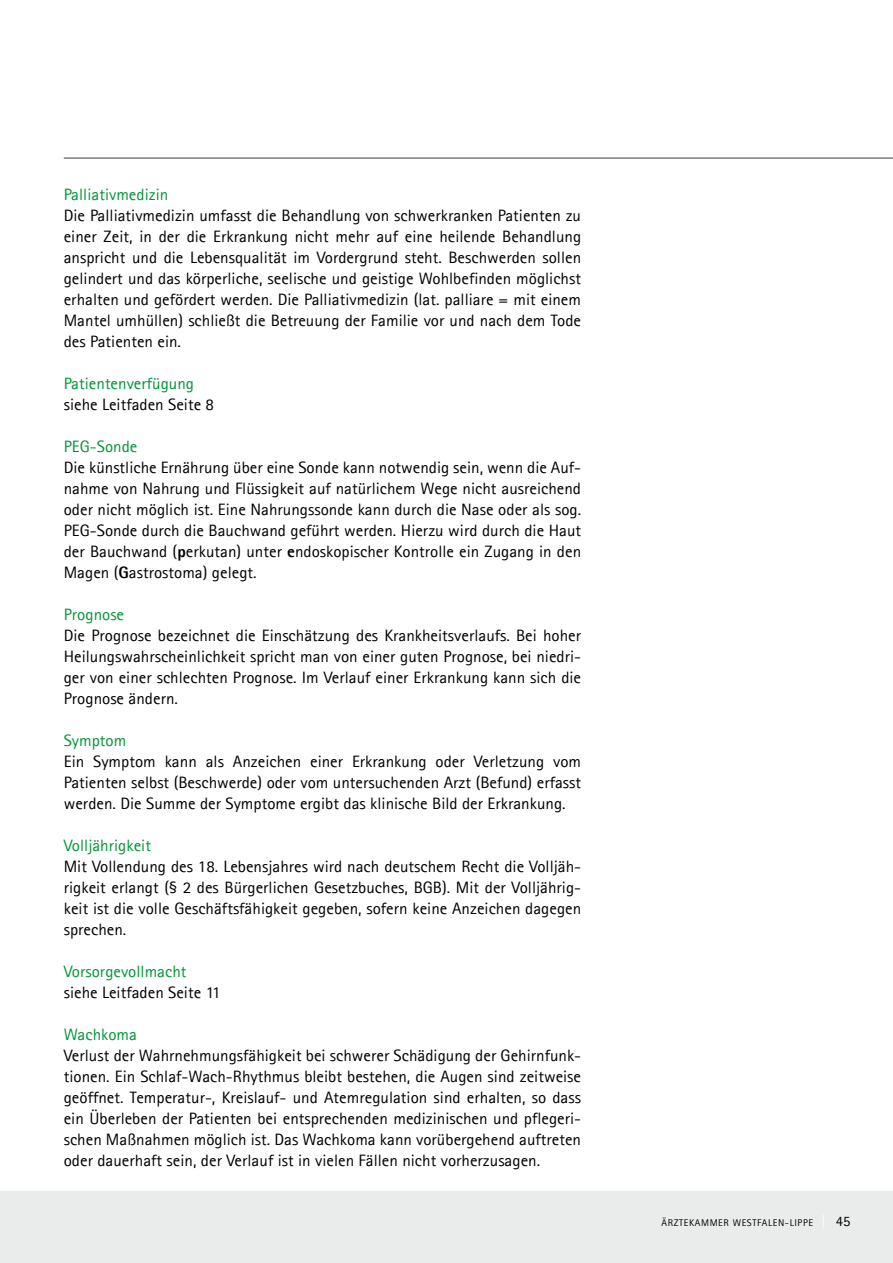
<style>
.page{position:relative;width:893px;height:1263px;background:#fff}
.page>*{position:absolute;margin:0;border:0;box-sizing:border-box;transform-origin:0 0}
.t1{font:16.5px/21px "Agfa Rotis Sans Serif";color:#000;text-align:justify}
.t2{font:16.5px "Agfa Rotis Sans Serif";color:#009534}
.t3{font:9.75px "Agfa Rotis Sans Serif";letter-spacing:.06em;color:#000}
.s1{font-weight:800}
.s2{font-size:14.25px;color:#fff}
.s3{font-size:14.25px}
</style>
<div class="page">
<hr style="left:64px;top:157px;width:829px;height:2px;background:#7b7c7e">
<div style="left:0;top:1191px;width:893px;height:72px;background:#eaebeb"></div>
<p class="t2" style="left:64px;top:185px;width:106px">Palliativmedizin</p>
<p class="t1" style="left:64px;top:205px;width:519px">Die Palliativmedizin umfasst die Behandlung von schwerkranken Patienten zu einer Zeit, in der die Erkrankung nicht mehr auf eine heilende Behandlung anspricht und die Lebensqualität im Vordergrund steht. Beschwerden sollen gelindert und das körperliche, seelische und geistige Wohlbefinden möglichst erhalten und gefördert werden. Die Palliativmedizin (lat. palliare = mit einem Mantel umhüllen) schließt die Betreuung der Familie vor und nach dem Tode des Patienten ein.</p>
<p class="t2" style="left:64px;top:374px;width:132px">Patientenverfügung</p>
<p class="t1" style="left:64px;top:394px;width:152px">siehe Leitfaden Seite 8</p>
<p class="t2" style="left:64px;top:437px;width:75px">PEG-Sonde</p>
<p class="t1" style="left:64px;top:457px;width:519px">Die künstliche Ernährung über eine Sonde kann notwendig sein, wenn die Auf&shy;nahme von Nahrung und Flüssigkeit auf natürlichem Wege nicht ausreichend oder nicht möglich ist. Eine Nahrungssonde kann durch die Nase oder als sog.<br>PEG-Sonde durch die Bauchwand geführt werden. Hierzu wird durch die Haut der Bauchwand (<span class="s1">p</span>erkutan) unter <span class="s1">e</span>ndoskopischer Kontrolle ein Zugang in den Magen (<span class="s1">G</span>astrostoma) gelegt.</p>
<p class="t2" style="left:64px;top:605px;width:62px">Prognose</p>
<p class="t1" style="left:64px;top:625px;width:519px">Die Prognose bezeichnet die Einschätzung des Krankheitsverlaufs. Bei hoher Heilungswahrscheinlichkeit spricht man von einer guten Prognose, bei niedri&shy;ger von einer schlechten Prognose. I m Verlauf einer Erkrankung kann sich die Prognose ändern.</p>
<p class="t2" style="left:64px;top:731px;width:64px">Symptom</p>
<p class="t1" style="left:64px;top:751px;width:519px">Ein Symptom kann als Anzeichen einer Erkrankung oder Verletzung vom Patienten selbst (Beschwerde) oder vom untersuchenden Arzt (Befund) erfasst werden. Die Summe der Symptome ergibt das klinische Bild der Erkrankung.</p>
<p class="t2" style="left:64px;top:836px;width:89px">Volljährigkeit</p>
<p class="t1" style="left:64px;top:856px;width:519px">M it Vollendung des 18. Lebensjahres wird nach deutschem Recht die Volljäh&shy;rigkeit erlangt (§ 2 des Bürgerlichen Gesetzbuches, BGB). M it der Volljährig&shy;keit ist die volle Geschäftsfähigkeit gegeben, sofern keine Anzeichen dagegen sprechen.</p>
<p class="t2" style="left:64px;top:962px;width:124px">Vorsorgevollmacht</p>
<p class="t1" style="left:64px;top:982px;width:158px">siehe Leitfaden Seite 11</p>
<p class="t2" style="left:64px;top:1025px;width:75px">Wachkoma</p>
<p class="t1" style="left:64px;top:1045px;width:519px">Verlust der Wahrnehmungsfähigkeit bei schwerer Schädigung der Gehirnfunk&shy;tionen. Ein Schlaf-Wach-Rhythmus bleibt bestehen, die Augen sind zeitweise geöffnet. Temperatur-, Kreislauf- und Atemregulation sind erhalten, so dass ein Überleben der Patienten bei entsprechenden medizinischen und pflegeri&shy;schen Maßnahmen möglich ist. Das Wachkoma kann vorübergehend auftreten oder dauerhaft sein, der Verlauf ist in vielen Fällen nicht vorherzusagen.</p>
<p class="t3" style="left:661px;top:1217px;width:190px">Ärztekammer Westfalen-Lippe <span class="s2">|</span> <span class="s3">45</span></p>
</div>
